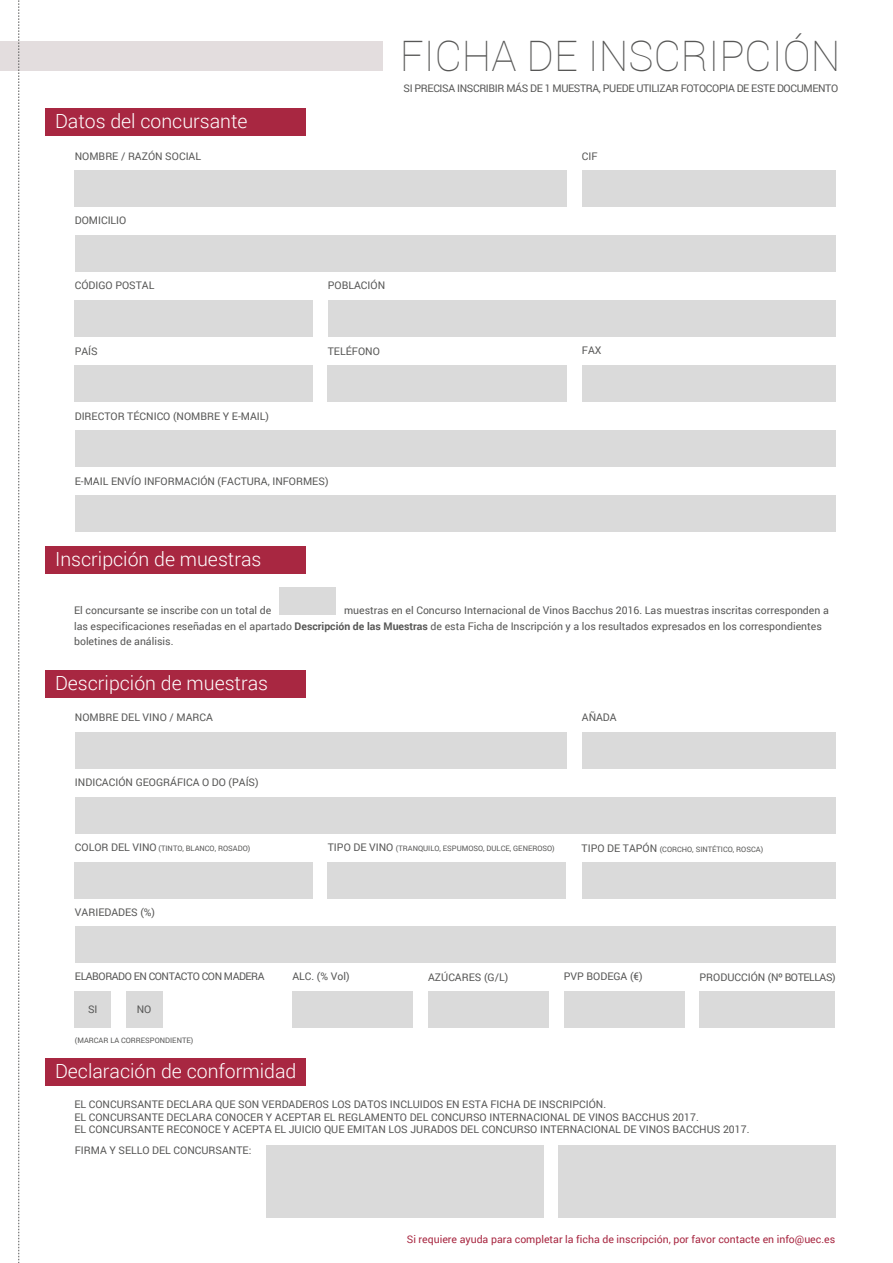
<style>
.page{position:relative;width:893px;height:1263px;background:#fff}
.page>*{position:absolute;margin:0;border:0;box-sizing:border-box;transform-origin:0 0}
.t1{font:100 42px "Roboto";color:#575756}
.t2{font:300 19.5px "Roboto";color:#fff}
.t3{font:10.5px/12.6px "Roboto";color:#575756}
.t4{font:10.5px "Roboto";color:#a82741}
.t5{font:10.5px "Roboto";letter-spacing:-.035em;color:#575756}
.t6{font:10.5px "Roboto";letter-spacing:-.04em;color:#575756}
.t7{font:7.5px "Roboto";color:#575756}
.s1{font-weight:700}
.s2{font-size:10.5px}
</style>
<div class="page">
<div style="left:0;top:41px;width:383px;height:30px;background:#e3ddde"></div>
<svg style="left:18px;top:0;width:1px;height:1263px"></svg>
<div style="left:45px;top:109px;width:260px;height:27px;background:#a82741"></div>
<div style="left:45px;top:546px;width:260px;height:27px;background:#a82741"></div>
<div style="left:45px;top:670px;width:260px;height:28px;background:#a82741"></div>
<div style="left:45px;top:1058px;width:260px;height:28px;background:#a82741"></div>
<div style="left:75px;top:235px;width:760px;height:36px;background:#dadada"></div>
<div style="left:74px;top:366px;width:239px;height:36px;background:#dadada"></div>
<div style="left:328px;top:366px;width:239px;height:36px;background:#dadada"></div>
<div style="left:582px;top:366px;width:253px;height:36px;background:#dadada"></div>
<div style="left:74px;top:171px;width:493px;height:36px;background:#dadada"></div>
<div style="left:582px;top:171px;width:253px;height:36px;background:#dadada"></div>
<div style="left:74px;top:300px;width:239px;height:37px;background:#dadada"></div>
<div style="left:328px;top:300px;width:507px;height:37px;background:#dadada"></div>
<div style="left:75px;top:431px;width:760px;height:36px;background:#dadada"></div>
<div style="left:75px;top:496px;width:760px;height:36px;background:#dadada"></div>
<div style="left:75px;top:797px;width:760px;height:36px;background:#dadada"></div>
<div style="left:75px;top:927px;width:760px;height:36px;background:#dadada"></div>
<div style="left:75px;top:991px;width:36px;height:37px;background:#dadada"></div>
<div style="left:126px;top:991px;width:36px;height:37px;background:#dadada"></div>
<div style="left:75px;top:732px;width:492px;height:36px;background:#dadada"></div>
<div style="left:582px;top:732px;width:253px;height:36px;background:#dadada"></div>
<div style="left:74px;top:862px;width:239px;height:36px;background:#dadada"></div>
<div style="left:327px;top:862px;width:239px;height:36px;background:#dadada"></div>
<div style="left:582px;top:862px;width:253px;height:36px;background:#dadada"></div>
<div style="left:292px;top:991px;width:121px;height:37px;background:#dadada"></div>
<div style="left:428px;top:991px;width:121px;height:37px;background:#dadada"></div>
<div style="left:564px;top:991px;width:121px;height:37px;background:#dadada"></div>
<div style="left:700px;top:991px;width:135px;height:37px;background:#dadada"></div>
<div style="left:266px;top:1145px;width:277px;height:73px;background:#dadada"></div>
<div style="left:558px;top:1145px;width:277px;height:73px;background:#dadada"></div>
<div style="left:279px;top:587px;width:57px;height:28px;background:#dadada"></div>
<h1 class="t1" style="left:400px;top:33px;width:442px">FICHA DE INSCRIPCIÓN</h1>
<h2 class="t2" style="left:55px;top:110px;width:194px">Datos del concursante</h2>
<p class="t5" style="left:404px;top:82px;width:436px">SI PRECISA INSCRIBIR MÁS DE 1 MUESTRA, PUEDE UTILIZAR FOTOCOPIA DE ESTE DOCUMENTO</p>
<p class="t3" style="left:75px;top:150px;width:128px">NOMBRE / RAZÓN SOCIAL</p>
<p class="t3" style="left:582px;top:150px;width:17px">CIF</p>
<p class="t3" style="left:75px;top:214px;width:53px">DOMICILIO</p>
<p class="t3" style="left:75px;top:279px;width:81px">CÓDIGO POSTAL</p>
<p class="t3" style="left:328px;top:279px;width:59px">POBLACIÓN</p>
<p class="t3" style="left:75px;top:344px;width:25px">PAÍS</p>
<p class="t3" style="left:328px;top:344px;width:54px">TELÉFONO</p>
<p class="t3" style="left:582px;top:344px;width:21px">FAX</p>
<p class="t3" style="left:75px;top:410px;width:196px">DIRECTOR TÉCNICO (NOMBRE Y E-MAIL)</p>
<p class="t3" style="left:75px;top:475px;width:255px">E-MAIL ENVÍO INFORMACIÓN (FACTURA, INFORMES)</p>
<h2 class="t2" style="left:55px;top:548px;width:208px">Inscripción de muestras</h2>
<p class="t3" style="left:74px;top:602px;width:756px;line-height:15.6px;text-indent:270px">muestras en el Concurso Internacional de Vinos Bacchus 2016. Las muestras inscritas corresponden a las especificaciones reseñadas en el apartado <span class="s1">Descripción de las Muestras</span> de esta Ficha de Inscripción y a los resultados expresados en los correspondientes boletines de análisis.</p>
<p class="t3" style="left:74px;top:604px;width:199px">El concursante se inscribe con un total de</p>
<h2 class="t2" style="left:55px;top:672px;width:215px">Descripción de muestras</h2>
<p class="t3" style="left:75px;top:711px;width:139px">NOMBRE DEL VINO / MARCA</p>
<p class="t3" style="left:75px;top:776px;width:185px">INDICACIÓN GEOGRÁFICA O DO (PAÍS)</p>
<p class="t3" style="left:582px;top:711px;width:36px">AÑADA</p>
<p class="t7" style="left:75px;top:844px;width:177px"><span class="s2">COLOR DEL VINO</span> (TINTO, BLANCO, ROSADO)</p>
<p class="t7" style="left:328px;top:844px;width:228px"><span class="s2">TIPO DE VINO</span> (TRANQUILO, ESPUMOSO, DULCE, GENEROSO)</p>
<p class="t7" style="left:582px;top:844px;width:183px"><span class="s2">TIPO DE TAPÓN</span> (CORCHO, SINTÉTICO, ROSCA)</p>
<p class="t3" style="left:75px;top:906px;width:82px">VARIEDADES (%)</p>
<p class="t6" style="left:75px;top:970px;width:191px">ELABORADO EN CONTACTO CON MADERA</p>
<p class="t3" style="left:88px;top:1003px;width:11px">SI</p>
<p class="t3" style="left:137px;top:1003px;width:16px">NO</p>
<p class="t7" style="left:75px;top:1035px;width:120px">(MARCAR LA CORRESPONDIENTE)</p>
<p class="t3" style="left:428px;top:971px;width:82px">AZÚCARES (G/L)</p>
<p class="t3" style="left:564px;top:970px;width:80px">PVP BODEGA (€)</p>
<p class="t3" style="left:292px;top:970px;width:59px">ALC. (% Vol)</p>
<p class="t3" style="left:700px;top:971px;width:138px">PRODUCCIÓN (Nº BOTELLAS)</p>
<h2 class="t2" style="left:55px;top:1060px;width:243px">Declaración de conformidad</h2>
<p class="t3" style="left:74px;top:1098px;width:677px">EL CONCURSANTE DECLARA QUE SON VERDADEROS LOS DATOS INCLUIDOS EN ESTA FICHA DE INSCRIPCIÓN.<br>EL CONCURSANTE DECLARA CONOCER Y ACEPTAR EL REGLAMENTO DEL CONCURSO INTERNACIONAL DE VINOS BACCHUS 2017.<br>EL CONCURSANTE RECONOCE Y ACEPTA EL JUICIO QUE EMITAN LOS JURADOS DEL CONCURSO INTERNACIONAL DE VINOS BACCHUS 2017.</p>
<p class="t3" style="left:75px;top:1144px;width:178px">FIRMA Y SELLO DEL CONCURSANTE:</p>
<p class="t4" style="left:407px;top:1233px;width:430px">Si requiere ayuda para completar la ficha de inscripción, por favor contacte en info@uec.es</p>
</div>
